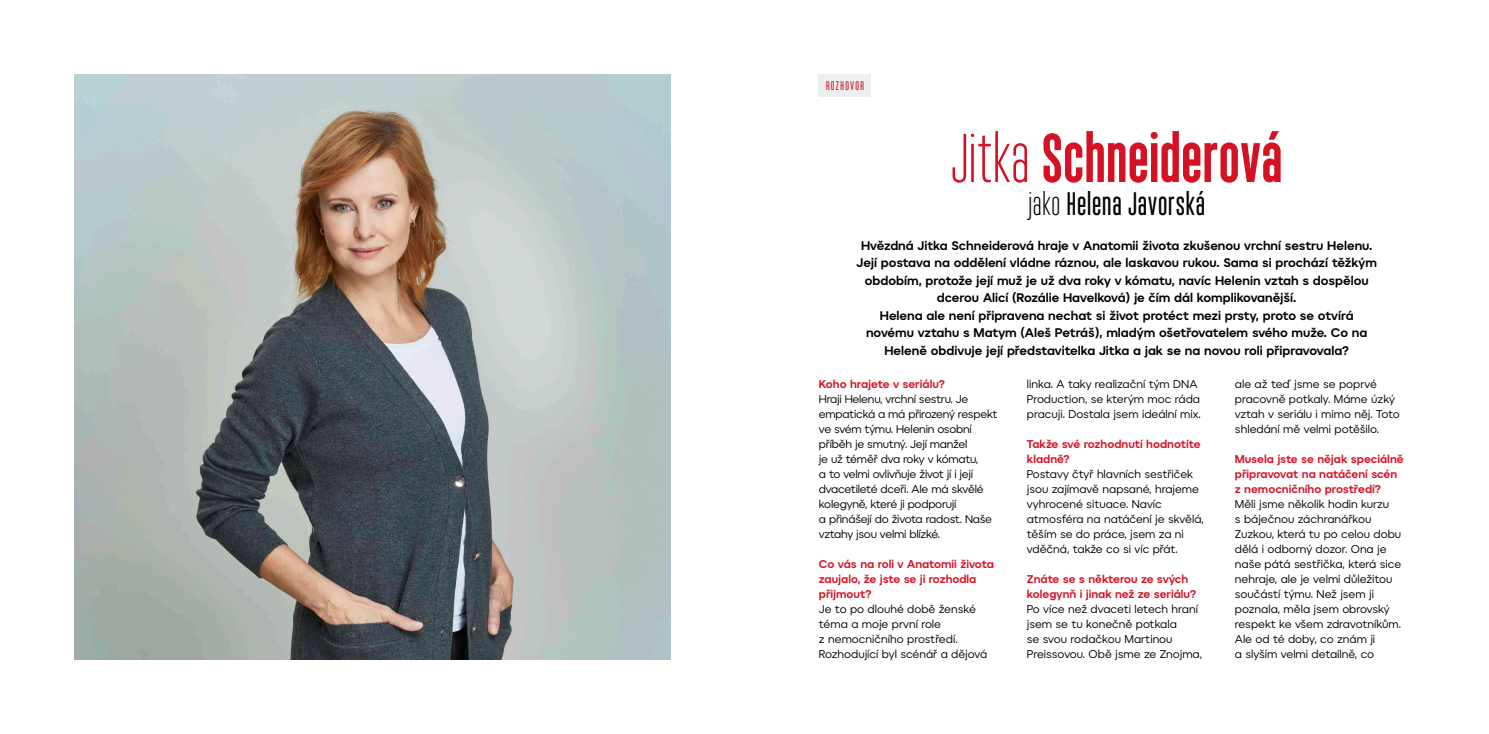
<style>
.page{position:relative;width:1489px;height:734px;background:#fff}
.page>*{position:absolute;margin:0;border:0;box-sizing:border-box;transform-origin:0 0}
.t1{font:100 68.75px "Monopol";letter-spacing:.01em;color:#d51124}
.t2{font:500 32.5px "Monopol";letter-spacing:.025em;color:#000}
.t3{font:700 12.5px/17.5px "Organica R";color:#000;text-align:center}
.t4{font:500 12.5px "Monopol";letter-spacing:.115em;color:#d51124}
.t5{font:11.25px/15px "Organica R";color:#000}
.t6{font:11.25px/15px "Organica R";letter-spacing:-.02em;color:#000}
.t7{font:700 11.25px/15px "Organica R";color:#d51124}
.s1{font-weight:300}
</style>
<div class="page">
<img style="left:74px;top:74px;width:596px;height:585px">
<div style="left:819px;top:74px;width:52px;height:23px;background:#ebefef"></div>
<p class="t4" style="left:826px;top:79px;width:39px">ROZHOVOR</p>
<h1 class="t1" style="left:951px;top:121px;width:333px"><span class="s1">Jitka</span> Schneiderová</h1>
<h2 class="t2" style="left:1028px;top:187px;width:178px"><span class="s1">jako</span> Helena Javorská</h2>
<p class="t3" style="left:856px;top:236px;width:522px">Hvězdná Jitka Schneiderová hraje v Anatomii života zkušenou vrchní sestru Helenu.<br>Její postava na oddělení vládne ráznou, ale laskavou rukou. Sama si prochází těžkým obdobím, protože její muž je už dva roky v kómatu, navíc Helenin vztah s dospělou dcerou Alicí (Rozálie Havelková) je čím dál komplikovanější.<br>Helena ale není připravena nechat si život protéct mezi prsty, proto se otvírá novému vztahu s Matym (Aleš Petráš), mladým ošetřovatelem svého muže. Co na Heleně obdivuje její představitelka Jitka a jak se na novou roli připravovala?</p>
<p class="t7" style="left:819px;top:376px;width:127px">Koho hrajete v seriálu?</p>
<p class="t6" style="left:819px;top:391px;width:180px">Hraji Helenu, vrchní sestru. Je empatická a má přirozený respekt ve svém týmu. Helenin osobní příběh je smutný. Její manžel<br>je už téměř dva roky v kómatu,<br>a to velmi ovlivňuje život jí i její dvacetileté dceři. Ale má skvělé kolegyně, které ji podporují<br>a přinášejí do života radost. Naše vztahy jsou velmi blízké.</p>
<p class="t7" style="left:819px;top:556px;width:176px">Co vás na roli v Anatomii života zaujalo, že jste se ji rozhodla přijmout?</p>
<p class="t5" style="left:819px;top:601px;width:170px">Je to po dlouhé době ženské téma a moje první role<br>z nemocničního prostředí.<br>Rozhodující byl scénář a dějová</p>
<p class="t5" style="left:1026px;top:376px;width:175px">linka. A taky realizační tým DNA<br>Production, se kterým moc ráda pracuji. Dostala jsem ideální mix.</p>
<p class="t7" style="left:1026px;top:436px;width:175px">Takže své rozhodnutí hodnotíte kladně?</p>
<p class="t5" style="left:1026px;top:466px;width:178px">Postavy čtyř hlavních sestřiček jsou zajímavě napsané, hrajeme vyhrocené situace. Navíc atmosféra na natáčení je skvělá, těším se do práce, jsem za ni vděčná, takže co si víc přát.</p>
<p class="t7" style="left:1026px;top:571px;width:171px">Znáte se s některou ze svých kolegynň i jinak než ze seriálu?</p>
<p class="t5" style="left:1026px;top:601px;width:177px">Po více než dvaceti letech hraní jsem se tu konečně potkala<br>se svou rodačkou Martinou<br>Preissovou. Obě jsme ze Znojma,</p>
<p class="t5" style="left:1234px;top:376px;width:166px">ale až teď jsme se poprvé pracovně potkaly. Máme úzký vztah v seriálu i mimo něj. Toto shledání mě velmi potěšilo.</p>
<p class="t7" style="left:1234px;top:451px;width:170px">Musela jste se nějak speciálně připravovat na natáčení scén z nemocničního prostředí?</p>
<p class="t5" style="left:1234px;top:496px;width:168px">Měli jsme několik hodin kurzu<br>s báječnou záchranářkou<br>Zuzkou, která tu po celou dobu dělá i odborný dozor. Ona je naše pátá sestřička, která sice nehraje, ale je velmi důležitou součástí týmu. Než jsem ji poznala, měla jsem obrovský respekt ke všem zdravotníkům.<br>Ale od té doby, co znám ji<br>a slyším velmi detailně, co</p>
</div>
